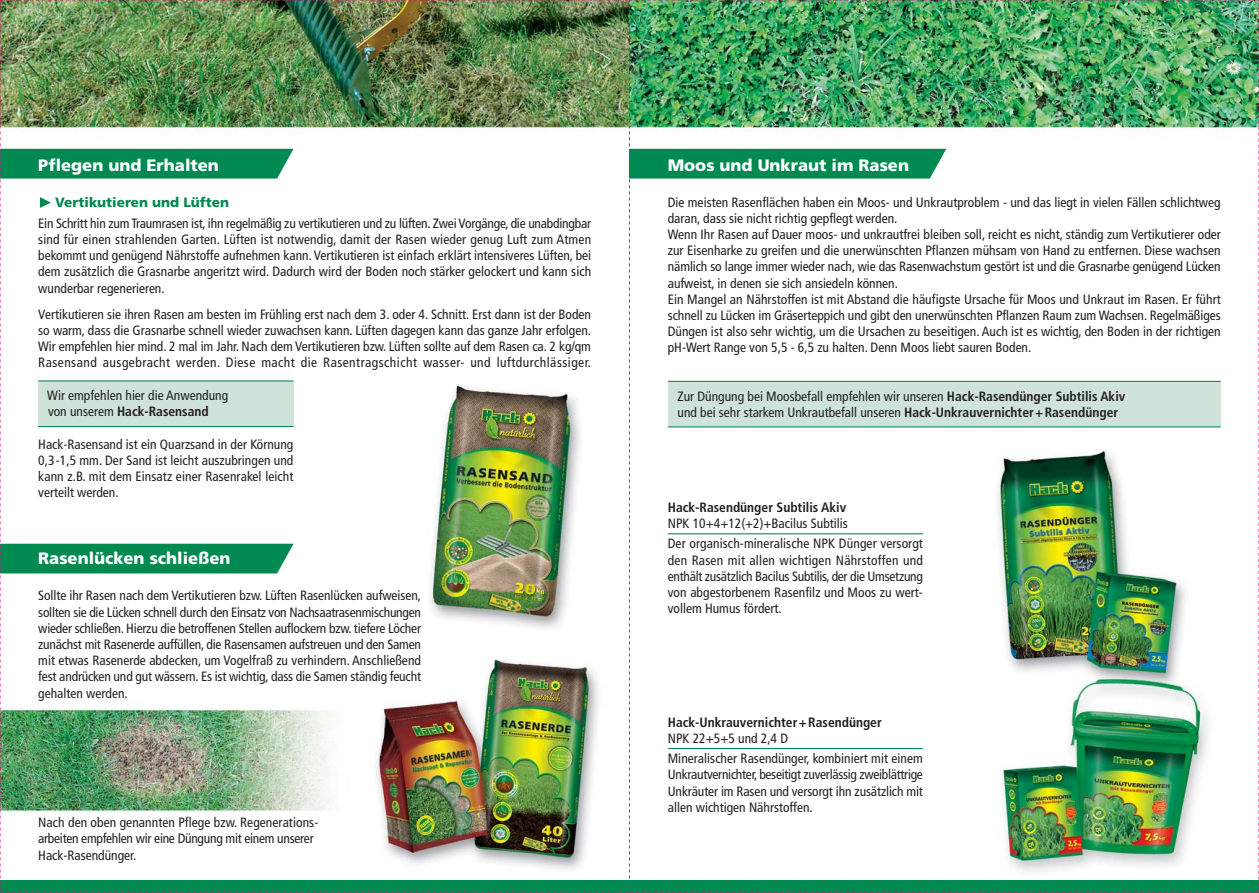
<style>
.page{position:relative;width:1259px;height:893px;background:#fff}
.page>*{position:absolute;margin:0;border:0;box-sizing:border-box;transform-origin:0 0}
.t1{font:900 16.5px "Frutiger LT Std";color:#fff}
.t2{font:condensed 13.5px/16.2px "Frutiger LT Std";color:#231f20;text-align:justify}
.t3{font:700 condensed 13.5px "Frutiger LT Std";color:#231f20}
.t4{font:900 13.5px "Frutiger LT Std";color:#008a52}
.s1{font-weight:700}
</style>
<div class="page">
<img style="left:2px;top:2px;width:1255px;height:870px">
<div style="left:2px;top:544px;width:291px;height:29px;background:#008a52"></div>
<div style="left:38px;top:381px;width:255px;height:45px;background:#d0e3d9"></div>
<hr style="left:38px;top:380px;width:255px;height:1px;background:#008a52">
<hr style="left:38px;top:426px;width:255px;height:1px;background:#008a52">
<div style="left:2px;top:149px;width:291px;height:30px;background:#008a52"></div>
<div style="left:0;top:880px;width:629px;height:13px;background:#008a52"></div>
<svg style="left:40px;top:197px;width:11px;height:11px"></svg>
<div style="left:629px;top:880px;width:630px;height:13px;background:#008a52"></div>
<div style="left:668px;top:381px;width:552px;height:46px;background:#d0e3d9"></div>
<hr style="left:668px;top:381px;width:552px;height:1px;background:#008a52">
<hr style="left:668px;top:426px;width:552px;height:1px;background:#008a52">
<div style="left:631px;top:149px;width:315px;height:30px;background:#008a52"></div>
<hr style="left:668px;top:533px;width:255px;height:1px;background:#008a52">
<hr style="left:668px;top:748px;width:255px;height:1px;background:#008a52">
<p class="t1" style="left:38px;top:158px;width:182px">Pflegen und Erhalten</p>
<p class="t4" style="left:55px;top:197px;width:175px">Vertikutieren und Lüften</p>
<p class="t2" style="left:38px;top:216px;width:554px">Ein Schritt hin zum Traumrasen ist, ihn regelmäßig zu vertikutieren und zu lüften. Zwei Vorgänge, die unabdingbar sind für einen strahlenden Garten. Lüften ist notwendig, damit der Rasen wieder genug Luft zum Atmen bekommt und genügend Nährstoffe aufnehmen kann. Vertikutieren ist einfach erklärt intensiveres Lüften, bei dem zusätzlich die Grasnarbe angeritzt wird. Dadurch wird der Boden noch stärker gelockert und kann sich wunderbar regenerieren.</p>
<p class="t2" style="left:38px;top:306px;width:554px">Vertikutieren sie ihren Rasen am besten im Frühling erst nach dem 3. oder 4. Schnitt. Erst dann ist der Boden so warm, dass die Grasnarbe schnell wieder zuwachsen kann. Lüften dagegen kann das ganze Jahr erfolgen.<br>Wir empfehlen hier mind. 2 mal im Jahr. Nach dem Vertikutieren bzw. Lüften sollte auf dem Rasen ca. 2 kg/qm Rasensand ausgebracht werden. Diese macht die Rasentragschicht wasser- und luftdurchlässiger.</p>
<p class="t2" style="left:47px;top:387px;width:182px">Wir empfehlen hier die Anwendung von unserem <span class="s1">Hack-Rasensand</span></p>
<p class="t2" style="left:38px;top:436px;width:257px">Hack-Rasensand ist ein Quarzsand in der Körnung 0,3-1,5 mm. Der Sand ist leicht auszubringen und kann z.B. mit dem Einsatz einer Rasenrakel leicht verteilt werden.</p>
<p class="t1" style="left:38px;top:552px;width:194px">Rasenlücken schließen</p>
<p class="t2" style="left:38px;top:588px;width:384px">Sollte ihr Rasen nach dem Vertikutieren bzw. Lüften Rasenlücken aufweisen, sollten sie die Lücken schnell durch den Einsatz von Nachsaatrasenmischungen wieder schließen. Hierzu die betroffenen Stellen auflockern bzw. tiefere Löcher zunächst mit Rasenerde auffüllen, die Rasensamen aufstreuen und den Samen mit etwas Rasenerde abdecken, um Vogelfraß zu verhindern. Anschließend fest andrücken und gut wässern. Es ist wichtig, dass die Samen ständig feucht gehalten werden.</p>
<p class="t2" style="left:38px;top:815px;width:281px;text-align:left">Nach den oben genannten Pflege bzw. Regenerations&shy;arbeiten empfehlen wir eine Düngung mit einem unserer<br>Hack-Rasendünger.</p>
<p class="t1" style="left:668px;top:158px;width:243px">Moos und Unkraut im Rasen</p>
<p class="t2" style="left:668px;top:194px;width:554px;text-align:left">Die meisten Rasenflächen haben ein Moos- und Unkrautproblem - und das liegt in vielen Fällen schlichtweg daran, dass sie nicht richtig gepflegt werden.<br>Wenn Ihr Rasen auf Dauer moos- und unkrautfrei bleiben soll, reicht es nicht, ständig zum Vertikutierer oder zur Eisenharke zu greifen und die unerwünschten Pflanzen mühsam von Hand zu entfernen. Diese wachsen nämlich so lange immer wieder nach, wie das Rasenwachstum gestört ist und die Grasnarbe genügend Lücken aufweist, in denen sie sich ansiedeln können.<br>Ein Mangel an Nährstoffen ist mit Abstand die häufigste Ursache für Moos und Unkraut im Rasen. Er führt schnell zu Lücken im Gräserteppich und gibt den unerwünschten Pflanzen Raum zum Wachsen. Regelmäßiges Düngen ist also sehr wichtig, um die Ursachen zu beseitigen. Auch ist es wichtig, den Boden in der richtigen pH-Wert Range von 5,5 - 6,5 zu halten. Denn Moos liebt sauren Boden.</p>
<p class="t2" style="left:677px;top:389px;width:449px">Zur Düngung bei Moosbefall empfehlen wir unseren <span class="s1">Hack-Rasendünger Subtilis Akiv </span>und bei sehr starkem Unkrautbefall unseren <span class="s1">Hack-Unkrauvernichter+Rasendünger</span></p>
<p class="t3" style="left:668px;top:501px;width:180px">Hack-Rasendünger Subtilis Akiv</p>
<p class="t2" style="left:668px;top:514px;width:257px;line-height:20.4px">NPK 10+4+12(+2)+Bacilus Subtilis<br>Der organisch-mineralische NPK Dünger versorgt</p>
<p class="t2" style="left:668px;top:552px;width:257px">den Rasen mit allen wichtigen Nährstoffen und enthält zusätzlich Bacilus Subtilis, der die Umsetzung von abgestorbenem Rasenfilz und Moos zu wert&shy;vollem Humus fördert.</p>
<p class="t3" style="left:668px;top:716px;width:215px">Hack-Unkrauvernichter+Rasendünger</p>
<p class="t2" style="left:668px;top:728px;width:257px;line-height:20.4px">NPK 22+5+5 und 2,4 D<br>Mineralischer Rasendünger, kombiniert mit einem</p>
<p class="t2" style="left:668px;top:767px;width:257px">Unkrautvernichter, beseitigt zuverlässig zweiblättrige Unkräuter im Rasen und versorgt ihn zusätzlich mit allen wichtigen Nährstoffen.</p>
</div>
